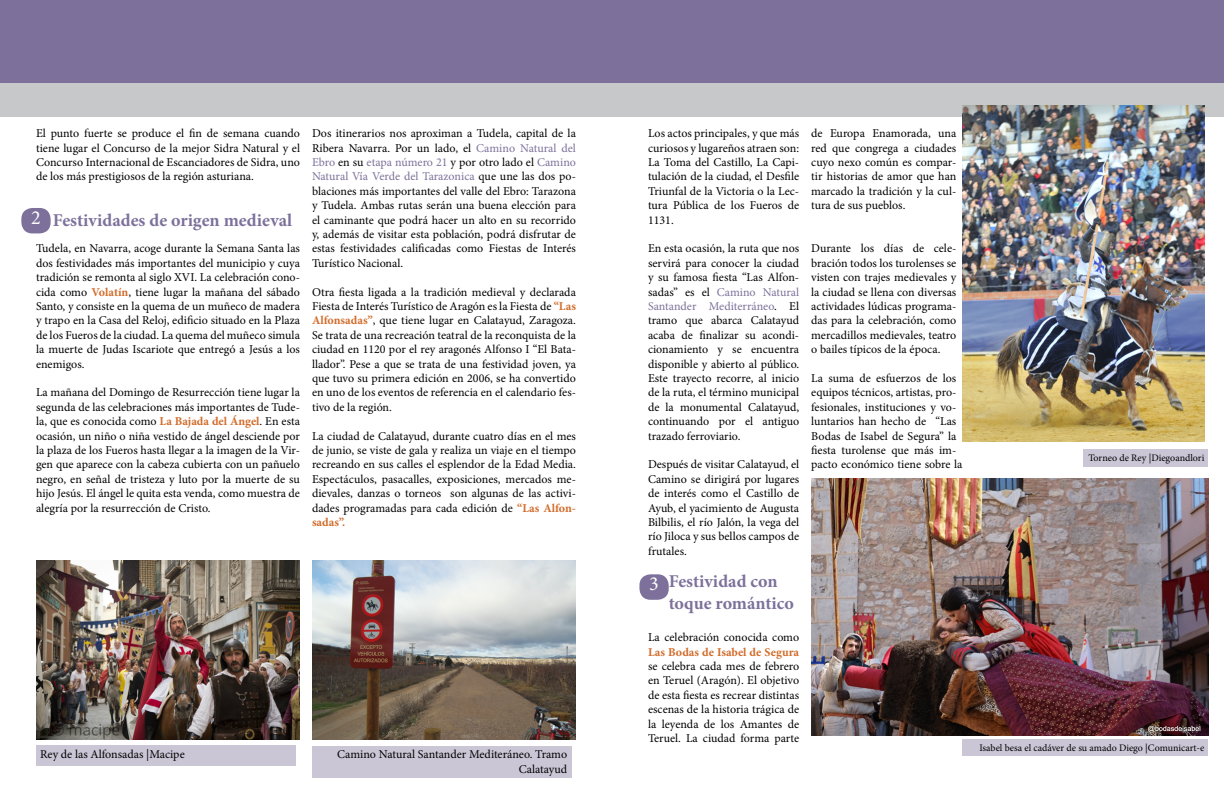
<style>
.page{position:relative;width:1224px;height:792px;background:#fff}
.page>*{position:absolute;margin:0;border:0;box-sizing:border-box;transform-origin:0 0}
.t1{font:20px "Minion Pro";color:#fff}
.t2{font:700 18px/21.6px "Minion Pro";color:#7d719b}
.t3{font:12px/14.4px "Minion Pro";color:#000;text-align:justify}
.t4{font:700 12px "Minion Pro";letter-spacing:.005em;color:#d26c2b}
.t5{font:10px "Minion Pro";color:#000}
.s1{font-weight:700;color:#d26c2b}
.s2{color:#7d719b}
</style>
<div class="page">
<div style="left:0;top:71px;width:1224px;height:45px;background:#c7c8ca"></div>
<div style="left:0;top:0;width:1224px;height:83px;background:#7d719b"></div>
<div style="left:21px;top:208px;width:30px;height:25px;background:#7d719b;border-radius:11px"></div>
<img style="left:312px;top:560px;width:264px;height:179px">
<img style="left:36px;top:560px;width:264px;height:179px">
<div style="left:639px;top:574px;width:30px;height:26px;background:#7d719b;border-radius:11px"></div>
<img style="left:811px;top:479px;width:397px;height:257px">
<img style="left:962px;top:106px;width:243px;height:336px">
<div style="left:36px;top:746px;width:259px;height:20px;background:#cbc6d6"></div>
<div style="left:312px;top:746px;width:259px;height:32px;background:#cbc6d6"></div>
<div style="left:962px;top:740px;width:246px;height:16px;background:#cbc6d6"></div>
<div style="left:1084px;top:450px;width:124px;height:17px;background:#cbc6d6"></div>
<p class="t3" style="left:36px;top:126px;width:266px">El punto fuerte se produce el fin de semana cuando tiene lugar el Concurso de la mejor Sidra Natural y el Concurso Internacional de Escanciadores de Sidra, uno de los más prestigiosos de la región asturiana.</p>
<h2 class="t2" style="left:31px;top:210px;width:263px"><sup>2</sup> Festividades de origen medieval</h2>
<p class="t3" style="left:36px;top:241px;width:266px">Tudela, en Navarra, acoge durante la Semana Santa las dos festividades más importantes del municipio y cuya tradición se remonta al siglo XVI. La celebración cono&shy;cida como <span class="s1">Volatín</span>, tiene lugar la mañana del sábado Santo, y consiste en la quema de un muñeco de madera y trapo en la Casa del Reloj, edificio situado en la Plaza de los Fueros de la ciudad. La quema del muñeco simula la muerte de Judas Iscariote que entregó a Jesús a los enemigos.</p>
<p class="t3" style="left:36px;top:385px;width:266px">La mañana del Domingo de Resurrección tiene lugar la segunda de las celebraciones más importantes de Tude&shy;la, que es conocida como <span class="s1">La Bajada del Ángel</span>. En esta ocasión, un niño o niña vestido de ángel desciende por la plaza de los Fueros hasta llegar a la imagen de la Vir&shy;gen que aparece con la cabeza cubierta con un pañuelo negro, en señal de tristeza y luto por la muerte de su hijo Jesús. El ángel le quita esta venda, como muestra de alegría por la resurrección de Cristo.</p>
<p class="t3" style="left:312px;top:126px;width:266px">Dos itinerarios nos aproximan a Tudela, capital de la Ribera Navarra. Por un lado, el <span class="s2">Camino Natural del Ebro</span> en su <span class="s2">etapa número 21</span> y por otro lado el <span class="s2">Camino Natural Vía Verde del Tarazonica</span> que une las dos po&shy;blaciones más importantes del valle del Ebro: Tarazona y Tudela. Ambas rutas serán una buena elección para el caminante que podrá hacer un alto en su recorrido y, además de visitar esta población, podrá disfrutar de estas festividades calificadas como Fiestas de Interés Turístico Nacional.</p>
<p class="t3" style="left:312px;top:285px;width:266px">Otra fiesta ligada a la tradición medieval y declarada Fiesta de Interés Turístico de Aragón es la Fiesta de <span class="s1">“Las Alfonsadas”</span>, que tiene lugar en Calatayud, Zaragoza.<br>Se trata de una recreación teatral de la reconquista de la ciudad en 1120 por el rey aragonés Alfonso I “El Bata&shy;llador”. Pese a que se trata de una festividad joven, ya que tuvo su primera edición en 2006, se ha convertido en uno de los eventos de referencia en el calendario fes&shy;tivo de la región.</p>
<p class="t3" style="left:312px;top:429px;width:266px">La ciudad de Calatayud, durante cuatro días en el mes de junio, se viste de gala y realiza un viaje en el tiempo recreando en sus calles el esplendor de la Edad Media.<br>Espectáculos, pasacalles, exposiciones, mercados me&shy;dievales, danzas o torneos son algunas de las activi&shy;dades programadas para cada edición de <span class="s1">“Las Alfon&shy;sadas”.</span></p>
<p class="t3" style="left:40px;top:747px;width:146px">Rey de las Alfonsadas |Macipe</p>
<p class="t3" style="left:337px;top:747px;width:232px;text-align:right">Camino Natural Santander Mediteráneo. Tramo<br>Calatayud</p>
<p class="t3" style="left:648px;top:126px;width:153px">Los actos principales, y que más curiosos y lugareños atraen son:<br>La Toma del Castillo, La Capi&shy;tulación de la ciudad, el Desfile Triunfal de la Victoria o la Lec&shy;tura Pública de los Fueros de 1131.</p>
<p class="t3" style="left:648px;top:241px;width:153px">En esta ocasión, la ruta que nos servirá para conocer la ciudad y su famosa fiesta “Las Alfon&shy;sadas” es el <span class="s2">Camino Natural Santander Mediterráneo</span>. El tramo que abarca Calatayud acaba de finalizar su acondi&shy;cionamiento y se encuentra disponible y abierto al público.<br>Este trayecto recorre, al inicio de la ruta, el término municipal de la monumental Calatayud, continuando por el antiguo trazado ferroviario.</p>
<p class="t3" style="left:648px;top:457px;width:153px">Después de visitar Calatayud, el Camino se dirigirá por lugares de interés como el Castillo de Ayub, el yacimiento de Augusta Bilbilis, el río Jalón, la vega del río Jiloca y sus bellos campos de frutales.</p>
<h1 class="t1" style="left:649px;top:570px;width:11px">3</h1>
<h2 class="t2" style="left:669px;top:571px;width:127px">Festividad con toque romántico</h2>
<p class="t3" style="left:648px;top:630px;width:153px">La celebración conocida como</p>
<p class="t4" style="left:648px;top:643px;width:153px">Las Bodas de Isabel de Segura</p>
<p class="t3" style="left:648px;top:659px;width:153px">se celebra cada mes de febrero en Teruel (Aragón). El objetivo de esta fiesta es recrear distintas escenas de la historia trágica de la leyenda de los Amantes de Teruel. La ciudad forma parte</p>
<p class="t3" style="left:811px;top:126px;width:147px">de Europa Enamorada, una red que congrega a ciudades cuyo nexo común es compar&shy;tir historias de amor que han marcado la tradición y la cul&shy;tura de sus pueblos.</p>
<p class="t3" style="left:811px;top:241px;width:147px">Durante los días de cele&shy;bración todos los turolenses se visten con trajes medievales y la ciudad se llena con diversas actividades lúdicas programa&shy;das para la celebración, como mercadillos medievales, teatro o bailes típicos de la época.</p>
<p class="t3" style="left:811px;top:371px;width:153px;text-align:left">La suma de esfuerzos de los equipos técnicos, artistas, pro&shy;fesionales, instituciones y vo&shy;luntarios han hecho de “Las<br>Bodas de Isabel de Segura” la fiesta turolense que más im&shy;pacto económico tiene sobre la</p>
<p class="t5" style="left:1088px;top:451px;width:117px">Torneo de Rey |Diegoandlori</p>
<p class="t5" style="left:979px;top:741px;width:227px">Isabel besa el cadáver de su amado Diego |Comunicart-e</p>
</div>
